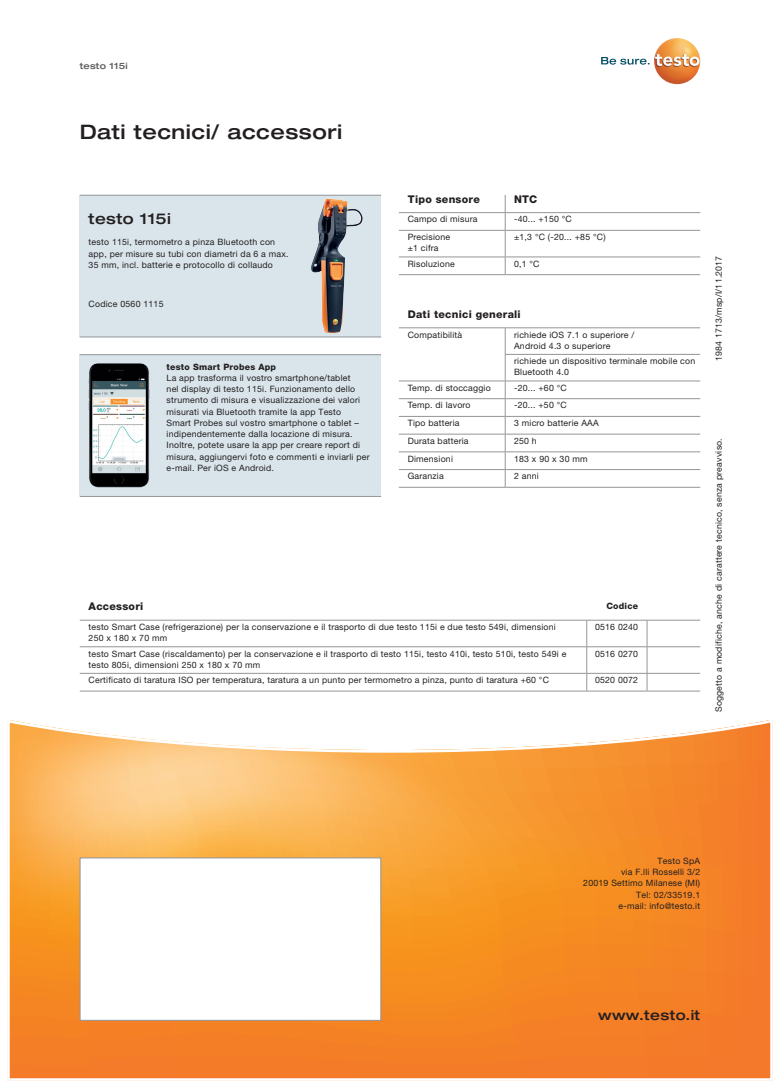
<style>
.page{position:relative;width:780px;height:1088px;background:#fff}
.page>*{position:absolute;margin:0;border:0;box-sizing:border-box;transform-origin:0 0}
.t1{font:500 expanded 20px "Helvetica Neue LTW1 G";letter-spacing:.025em;color:#231f20}
.t2{font:500 expanded 15px "Helvetica Neue LTW1 G";letter-spacing:.025em;color:#231f20}
.t3{font:500 expanded 13.75px "Helvetica Neue LTW1 G";letter-spacing:.025em;color:#231f20}
.t4{font:800 10.62px "Helvetica Neue LTW1 G";letter-spacing:.025em;color:#231f20}
.t5{font:8.75px/11.2px "Helvetica Neue LTW1 G";letter-spacing:.025em;color:#231f20}
.t6{font:800 8.75px "Helvetica Neue LTW1 G";letter-spacing:.025em;color:#231f20}
.t7{font:500 expanded 8.75px "Helvetica Neue LTW1 G";letter-spacing:.025em;color:#57585a}
</style>
<div class="page">
<div style="left:80px;top:354px;width:301px;height:142px;background:#d9e5eb"></div>
<div style="left:80px;top:195px;width:301px;height:142px;background:#d9e5eb"></div>
<hr style="left:80px;top:195px;width:301px;height:1px;background:#939598">
<hr style="left:80px;top:337px;width:301px;height:1px;background:#939598">
<svg style="left:7px;top:720px;width:766px;height:361px;background:#f79e49"></svg>
<div style="left:80px;top:857px;width:301px;height:163px;background:#fff;border:1px solid #939598"></div>
<img style="left:311px;top:198px;width:51px;height:135px">
<img style="left:89px;top:363px;width:61px;height:124px">
<hr style="left:80px;top:354px;width:301px;height:1px;background:#939598">
<hr style="left:80px;top:496px;width:301px;height:1px;background:#939598">
<svg style="left:601px;top:57px;width:48px;height:8px"></svg>
<img style="left:654px;top:38px;width:46px;height:46px;border-radius:23px">
<svg style="left:505px;top:195px;width:1px;height:79px"></svg>
<hr style="left:399px;top:327px;width:106px;height:1px;background:#939598">
<hr style="left:505px;top:327px;width:195px;height:1px;background:#939598">
<hr style="left:505px;top:354px;width:195px;height:1px;background:#939598">
<hr style="left:399px;top:381px;width:106px;height:1px;background:#939598">
<hr style="left:505px;top:381px;width:195px;height:1px;background:#939598">
<hr style="left:399px;top:398px;width:106px;height:1px;background:#939598">
<hr style="left:505px;top:398px;width:195px;height:1px;background:#939598">
<hr style="left:399px;top:416px;width:106px;height:1px;background:#939598">
<hr style="left:505px;top:416px;width:195px;height:1px;background:#939598">
<hr style="left:399px;top:434px;width:106px;height:1px;background:#939598">
<hr style="left:505px;top:434px;width:195px;height:1px;background:#939598">
<hr style="left:399px;top:451px;width:106px;height:1px;background:#939598">
<hr style="left:505px;top:451px;width:195px;height:1px;background:#939598">
<hr style="left:399px;top:469px;width:106px;height:1px;background:#939598">
<hr style="left:505px;top:469px;width:195px;height:1px;background:#939598">
<svg style="left:505px;top:328px;width:1px;height:159px"></svg>
<hr style="left:399px;top:487px;width:106px;height:1px;background:#939598">
<hr style="left:505px;top:487px;width:195px;height:1px;background:#939598">
<hr style="left:399px;top:212px;width:106px;height:1px;background:#939598">
<hr style="left:505px;top:212px;width:195px;height:1px;background:#939598">
<hr style="left:399px;top:230px;width:106px;height:1px;background:#939598">
<hr style="left:505px;top:230px;width:195px;height:1px;background:#939598">
<hr style="left:399px;top:257px;width:106px;height:1px;background:#939598">
<hr style="left:505px;top:257px;width:195px;height:1px;background:#939598">
<hr style="left:399px;top:274px;width:106px;height:1px;background:#939598">
<hr style="left:505px;top:274px;width:195px;height:1px;background:#939598">
<hr style="left:80px;top:620px;width:506px;height:1px;background:#939598">
<hr style="left:586px;top:620px;width:61px;height:1px;background:#939598">
<hr style="left:647px;top:620px;width:53px;height:1px;background:#939598">
<hr style="left:80px;top:646px;width:506px;height:1px;background:#939598">
<hr style="left:586px;top:646px;width:61px;height:1px;background:#939598">
<hr style="left:647px;top:646px;width:53px;height:1px;background:#939598">
<hr style="left:80px;top:673px;width:506px;height:1px;background:#939598">
<hr style="left:586px;top:673px;width:61px;height:1px;background:#939598">
<svg style="left:586px;top:620px;width:1px;height:71px"></svg>
<hr style="left:647px;top:673px;width:53px;height:1px;background:#939598">
<svg style="left:646px;top:620px;width:1px;height:71px"></svg>
<hr style="left:80px;top:691px;width:506px;height:1px;background:#939598">
<hr style="left:586px;top:691px;width:61px;height:1px;background:#939598">
<hr style="left:647px;top:691px;width:53px;height:1px;background:#939598">
<p class="t7" style="left:80px;top:60px;width:49px">testo 115i</p>
<h1 class="t1" style="left:80px;top:119px;width:264px">Dati tecnici/ accessori</h1>
<h2 class="t2" style="left:89px;top:209px;width:84px">testo 115i</h2>
<p class="t5" style="left:89px;top:237px;width:201px">testo 115i, termometro a pinza Bluetooth con app, per misure su tubi con diametri da 6 a max.<br>35 mm, incl. batterie e protocollo di collaudo</p>
<p class="t5" style="left:89px;top:299px;width:76px">Codice 0560 1115</p>
<p class="t6" style="left:167px;top:361px;width:111px">testo Smart Probes App</p>
<p class="t5" style="left:167px;top:372px;width:204px">La app trasforma il vostro smartphone/tablet<br>nel display di testo 115i. Funzionamento dello strumento di misura e visualizzazione dei valori misurati via Bluetooth tramite la app Testo<br>Smart Probes sul vostro smartphone o tablet – indipendentemente dalla locazione di misura.<br>Inoltre, potete usare la app per creare report di misura, aggiungervi foto e commenti e inviarli per e-mail. Per iOS e Android.</p>
<p class="t4" style="left:407px;top:192px;width:74px">Tipo sensore</p>
<p class="t4" style="left:514px;top:192px;width:25px">NTC</p>
<p class="t5" style="left:407px;top:214px;width:71px">Campo di misura</p>
<p class="t5" style="left:514px;top:214px;width:59px">-40... +150 °C</p>
<p class="t5" style="left:407px;top:231px;width:44px">Precisione ±1 cifra</p>
<p class="t5" style="left:514px;top:231px;width:93px">±1,3 °C (-20... +85 °C)</p>
<p class="t5" style="left:407px;top:258px;width:49px">Risoluzione</p>
<p class="t5" style="left:514px;top:258px;width:27px">0,1 °C</p>
<p class="t4" style="left:407px;top:308px;width:115px">Dati tecnici generali</p>
<p class="t5" style="left:407px;top:329px;width:56px">Compatibilità</p>
<p class="t5" style="left:514px;top:329px;width:122px">richiede iOS 7.1 o superiore /<br>Android 4.3 o superiore</p>
<p class="t5" style="left:514px;top:355px;width:183px">richiede un dispositivo terminale mobile con<br>Bluetooth 4.0</p>
<p class="t5" style="left:407px;top:382px;width:85px">Temp. di stoccaggio</p>
<p class="t5" style="left:514px;top:382px;width:54px">-20... +60 °C</p>
<p class="t5" style="left:407px;top:400px;width:64px">Temp. di lavoro</p>
<p class="t5" style="left:514px;top:400px;width:54px">-20... +50 °C</p>
<p class="t5" style="left:407px;top:417px;width:53px">Tipo batteria</p>
<p class="t5" style="left:514px;top:417px;width:86px">3 micro batterie AAA</p>
<p class="t5" style="left:407px;top:435px;width:62px">Durata batteria</p>
<p class="t5" style="left:514px;top:435px;width:24px">250 h</p>
<p class="t5" style="left:407px;top:453px;width:47px">Dimensioni</p>
<p class="t5" style="left:514px;top:453px;width:75px">183 x 90 x 30 mm</p>
<p class="t5" style="left:407px;top:470px;width:37px">Garanzia</p>
<p class="t5" style="left:514px;top:470px;width:26px">2 anni</p>
<p class="t4" style="left:89px;top:600px;width:56px">Accessori</p>
<p class="t6" style="left:606px;top:600px;width:33px">Codice</p>
<p class="t5" style="left:89px;top:621px;width:468px">testo Smart Case (refrigerazione) per la conservazione e il trasporto di due testo 115i e due testo 549i, dimensioni<br>250 x 180 x 70 mm</p>
<p class="t5" style="left:595px;top:621px;width:45px">0516 0240</p>
<p class="t5" style="left:89px;top:648px;width:479px">testo Smart Case (riscaldamento) per la conservazione e il trasporto di testo 115i, testo 410i, testo 510i, testo 549i e testo 805i, dimensioni 250 x 180 x 70 mm</p>
<p class="t5" style="left:595px;top:648px;width:45px">0516 0270</p>
<p class="t5" style="left:89px;top:674px;width:462px">Certificato di taratura ISO per temperatura, taratura a un punto per termometro a pinza, punto di taratura +60 °C</p>
<p class="t5" style="left:595px;top:674px;width:45px">0520 0072</p>
<p class="t5" style="left:713px;top:361px;width:107px;rotate:-90deg">1984 1713/msp/I/11.2017</p>
<p class="t5" style="left:713px;top:712px;width:276px;rotate:-90deg">Soggetto a modifiche, anche di carattere tecnico, senza preavviso.</p>
<p class="t5" style="left:583px;top:855px;width:118px;text-align:right">Testo SpA<br>via F.lli Rosselli 3/2<br>20019 Settimo Milanese (MI)<br>Tel: 02/33519.1<br>e-mail: info@testo.it</p>
<h3 class="t3" style="left:598px;top:1007px;width:103px">www.testo.it</h3>
</div>
